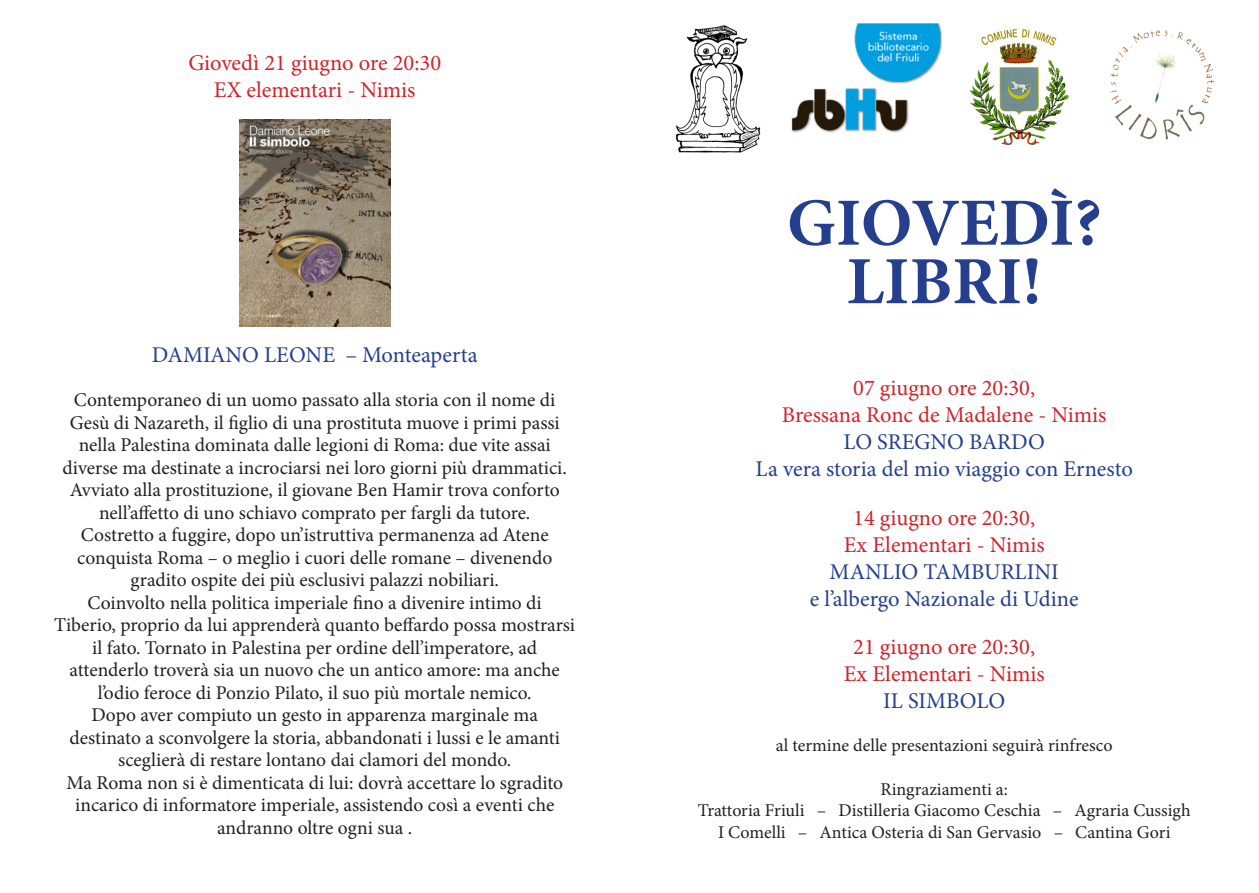
<style>
.page{position:relative;width:1259px;height:893px;background:#fff}
.page>*{position:absolute;margin:0;border:0;box-sizing:border-box;transform-origin:0 0}
.t1{font:700 67.5px "Minion Pro";color:#253f8e}
.t2{font:22.5px "Minion Pro";color:#d1232a}
.t3{font:22.5px "Minion Pro";color:#253f8e}
.t4{font:19.5px/22.5px "Minion Pro";color:#231f20;text-align:center}
.t5{font:18px "Minion Pro";color:#231f20}
</style>
<div class="page">
<img style="left:675px;top:25px;width:86px;height:128px">
<img style="left:791px;top:23px;width:151px;height:110px">
<img style="left:969px;top:29px;width:100px;height:115px">
<img style="left:1109px;top:30px;width:106px;height:110px">
<img style="left:239px;top:119px;width:151px;height:208px">
<p class="t2" style="left:188px;top:48px;width:254px">Giovedì 21 giugno ore 20:30</p>
<p class="t2" style="left:214px;top:75px;width:203px">EX elementari - Nimis</p>
<p class="t3" style="left:152px;top:340px;width:327px">DAMIANO LEONE – Monteaperta</p>
<p class="t4" style="left:70px;top:389px;width:491px">Contemporaneo di un uomo passato alla storia con il nome di<br>Gesù di Nazareth, il figlio di una prostituta muove i primi passi nella Palestina dominata dalle legioni di Roma: due vite assai</p>
<p class="t4" style="left:63px;top:456px;width:506px">diverse ma destinate a incrociarsi nei loro giorni più drammatici.</p>
<p class="t4" style="left:70px;top:479px;width:491px">Avviato alla prostituzione, il giovane Ben Hamir trova conforto nell’affetto di uno schiavo comprato per fargli da tutore.</p>
<p class="t4" style="left:81px;top:524px;width:469px">Costretto a fuggire, dopo un’istruttiva permanenza ad Atene</p>
<p class="t4" style="left:77px;top:546px;width:477px">conquista Roma – o meglio i cuori delle romane – divenendo</p>
<p class="t4" style="left:131px;top:569px;width:370px">gradito ospite dei più esclusivi palazzi nobiliari.</p>
<p class="t4" style="left:88px;top:591px;width:456px">Coinvolto nella politica imperiale fino a divenire intimo di</p>
<p class="t4" style="left:54px;top:614px;width:522px">Tiberio, proprio da lui apprenderà quanto beffardo possa mostrarsi il fato. Tornato in Palestina per ordine dell’imperatore, ad</p>
<p class="t4" style="left:70px;top:659px;width:492px">attenderlo troverà sia un nuovo che un antico amore: ma anche l’odio feroce di Ponzio Pilato, il suo più mortale nemico.</p>
<p class="t4" style="left:91px;top:704px;width:448px">Dopo aver compiuto un gesto in apparenza marginale ma</p>
<p class="t4" style="left:69px;top:726px;width:492px">destinato a sconvolgere la storia, abbandonati i lussi e le amanti sceglierà di restare lontano dai clamori del mondo.</p>
<p class="t4" style="left:66px;top:771px;width:498px">Ma Roma non si è dimenticata di lui: dovrà accettare lo sgradito incarico di informatore imperiale, assistendo così a eventi che</p>
<p class="t4" style="left:217px;top:816px;width:197px">andranno oltre ogni sua .</p>
<p class="t1" style="left:787px;top:176px;width:316px">GIOVEDÌ?</p>
<p class="t1" style="left:847px;top:234px;width:196px">LIBRI!</p>
<p class="t2" style="left:853px;top:373px;width:183px">07 giugno ore 20:30,</p>
<p class="t2" style="left:782px;top:400px;width:326px">Bressana Ronc de Madalene - Nimis</p>
<p class="t3" style="left:843px;top:427px;width:203px">LO SREGNO BARDO</p>
<p class="t3" style="left:755px;top:454px;width:379px">La vera storia del mio viaggio con Ernesto</p>
<p class="t2" style="left:853px;top:502px;width:183px">14 giugno ore 20:30,</p>
<p class="t2" style="left:843px;top:529px;width:202px">Ex Elementari - Nimis</p>
<p class="t3" style="left:829px;top:556px;width:231px">MANLIO TAMBURLINI</p>
<p class="t3" style="left:810px;top:583px;width:270px">e l’albergo Nazionale di Udine</p>
<p class="t2" style="left:853px;top:632px;width:183px">21 giugno ore 20:30,</p>
<p class="t2" style="left:843px;top:659px;width:202px">Ex Elementari - Nimis</p>
<p class="t3" style="left:883px;top:686px;width:124px">IL SIMBOLO</p>
<p class="t5" style="left:776px;top:734px;width:338px">al termine delle presentazioni seguirà rinfresco</p>
<p class="t5" style="left:880px;top:777px;width:129px">Ringraziamenti a:</p>
<p class="t5" style="left:698px;top:798px;width:494px">Trattoria Friuli – Distilleria Giacomo Ceschia – Agraria Cussigh</p>
<p class="t5" style="left:718px;top:820px;width:454px">I Comelli – Antica Osteria di San Gervasio – Cantina Gori</p>
</div>
